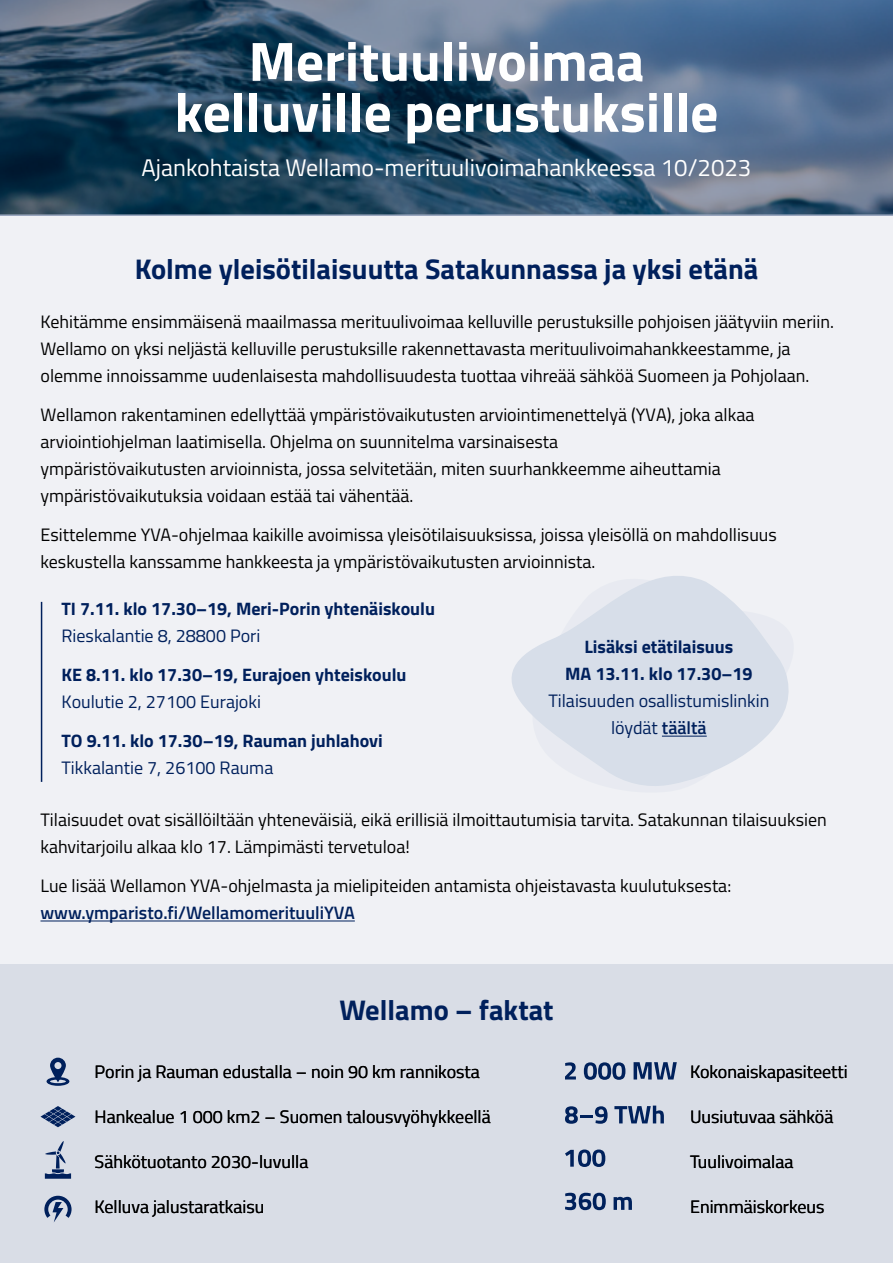
<style>
.page{position:relative;width:893px;height:1263px;background:#fff}
.page>*{position:absolute;margin:0;border:0;box-sizing:border-box;transform-origin:0 0}
.t1{font:700 55.5px/51px "Titillium Web";color:#fff;text-align:center}
.t2{font:700 28.5px "Titillium Web";color:#00205c}
.t3{font:24px "Titillium Web";color:#fff}
.t4{font:18px/27px "Titillium Web";color:#000}
.t5{font:700 18px/27px "Titillium Web";color:#00205c;text-align:center}
.t6{font:18px/27px "Titillium Web";color:#00205c;text-align:center}
.t7{font:600 18px "Titillium Web";color:#00205c}
.s1{font-weight:600}
</style>
<div class="page">
<div style="left:0;top:215px;width:893px;height:749px;background:#f0f1f5"></div>
<div style="left:0;top:964px;width:893px;height:299px;background:#d9dde6"></div>
<svg style="left:0;top:0;width:893px;height:215px;background:#395772"></svg>
<svg style="left:512px;top:652px;width:16px;height:59px"></svg>
<svg style="left:528px;top:576px;width:261px;height:210px;fill:#d7dee9"></svg>
<svg style="left:47px;top:1058px;width:22px;height:28px"></svg>
<svg style="left:40px;top:1106px;width:35px;height:21px"></svg>
<svg style="left:45px;top:1141px;width:26px;height:38px"></svg>
<svg style="left:44px;top:1196px;width:28px;height:26px"></svg>
<svg style="left:565px;top:1062px;width:11px;height:17px"></svg>
<svg style="left:584px;top:1062px;width:41px;height:18px"></svg>
<svg style="left:634px;top:1062px;width:43px;height:17px"></svg>
<svg style="left:565px;top:1106px;width:43px;height:18px"></svg>
<svg style="left:614px;top:1105px;width:50px;height:18px"></svg>
<svg style="left:565px;top:1149px;width:40px;height:18px"></svg>
<svg style="left:565px;top:1193px;width:41px;height:17px"></svg>
<svg style="left:614px;top:1197px;width:18px;height:13px"></svg>
<hr style="left:41px;top:602px;width:1px;height:180px;background:#00205c">
<hr style="left:40px;top:921px;width:315px;height:1px;background:#00205c">
<hr style="left:662px;top:736px;width:45px;height:1px;background:#00205c">
<h1 class="t1" style="left:175px;top:33px;width:545px">Merituulivoimaa kelluville perustuksille</h1>
<h3 class="t3" style="left:142px;top:150px;width:611px">Ajankohtaista Wellamo-merituulivoimahankkeessa 10/2023</h3>
<h2 class="t2" style="left:135px;top:247px;width:625px">Kolme yleisötilaisuutta Satakunnassa ja yksi etänä</h2>
<p class="t4" style="left:40px;top:307px;width:795px">Kehitämme ensimmäisenä maailmassa merituulivoimaa kelluville perustuksille pohjoisen jäätyviin meriin.<br>Wellamo on yksi neljästä kelluville perustuksille rakennettavasta merituulivoimahankkeestamme, ja olemme innoissamme uudenlaisesta mahdollisuudesta tuottaa vihreää sähköä Suomeen ja Pohjolaan.</p>
<p class="t4" style="left:40px;top:400px;width:715px">Wellamon rakentaminen edellyttää ympäristövaikutusten arviointimenettelyä (YVA), joka alkaa arviointiohjelman laatimisella. Ohjelma on suunnitelma varsinaisesta<br>ympäristövaikutusten arvioinnista, jossa selvitetään, miten suurhankkeemme aiheuttamia ympäristövaikutuksia voidaan estää tai vähentää.</p>
<p class="t4" style="left:40px;top:520px;width:738px">Esittelemme YVA-ohjelmaa kaikille avoimissa yleisötilaisuuksissa, joissa yleisöllä on mahdollisuus keskustella kanssamme hankkeesta ja ympäristövaikutusten arvioinnista.</p>
<p class="t5" style="left:62px;top:594px;width:375px">TI 7.11. klo 17.30–19, Meri-Porin yhtenäiskoulu</p>
<p class="t6" style="left:62px;top:621px;width:200px">Rieskalantie 8, 28800 Pori</p>
<p class="t5" style="left:62px;top:660px;width:346px">KE 8.11. klo 17.30–19, Eurajoen yhteiskoulu</p>
<p class="t6" style="left:62px;top:687px;width:201px">Koulutie 2, 27100 Eurajoki</p>
<p class="t5" style="left:62px;top:726px;width:323px">TO 9.11. klo 17.30–19, Rauman juhlahovi</p>
<p class="t6" style="left:62px;top:753px;width:213px">Tikkalantie 7, 26100 Rauma</p>
<p class="t5" style="left:565px;top:633px;width:189px">Lisäksi etätilaisuus<br>MA 13.11. klo 17.30–19</p>
<p class="t6" style="left:548px;top:687px;width:223px">Tilaisuuden osallistumislinkin löydät <span class="s1">täältä</span></p>
<p class="t4" style="left:40px;top:805px;width:788px">Tilaisuudet ovat sisällöiltään yhteneväisiä, eikä erillisiä ilmoittautumisia tarvita. Satakunnan tilaisuuksien kahvitarjoilu alkaa klo 17. Lämpimästi tervetuloa!</p>
<p class="t4" style="left:40px;top:871px;width:692px">Lue lisää Wellamon YVA-ohjelmasta ja mielipiteiden antamista ohjeistavasta kuulutuksesta:</p>
<p class="t7" style="left:40px;top:899px;width:316px">www.ymparisto.fi/WellamomerituuliYVA</p>
<h2 class="t2" style="left:339px;top:988px;width:216px">Wellamo – faktat</h2>
<p class="t4" style="left:95px;top:1058px;width:387px">Porin ja Rauman edustalla – noin 90 km rannikosta</p>
<p class="t4" style="left:95px;top:1102px;width:398px">Hankealue 1 000 km2 – Suomen talousvyöhykkeellä</p>
<p class="t4" style="left:95px;top:1147px;width:215px">Sähkötuotanto 2030-luvulla</p>
<p class="t4" style="left:95px;top:1192px;width:171px">Kelluv a jalustaratkaisu</p>
<p class="t4" style="left:690px;top:1057px;width:143px">Kokonaiskapasitee</p>
<p class="t4" style="left:767px;top:1057px;width:82px">apasiteetti</p>
<p class="t4" style="left:690px;top:1102px;width:145px">Uusiutuvaa sähköä</p>
<p class="t4" style="left:690px;top:1147px;width:105px">Tuulivoimalaa</p>
<p class="t4" style="left:690px;top:1192px;width:136px">Enimmäiskorkeus</p>
</div>
